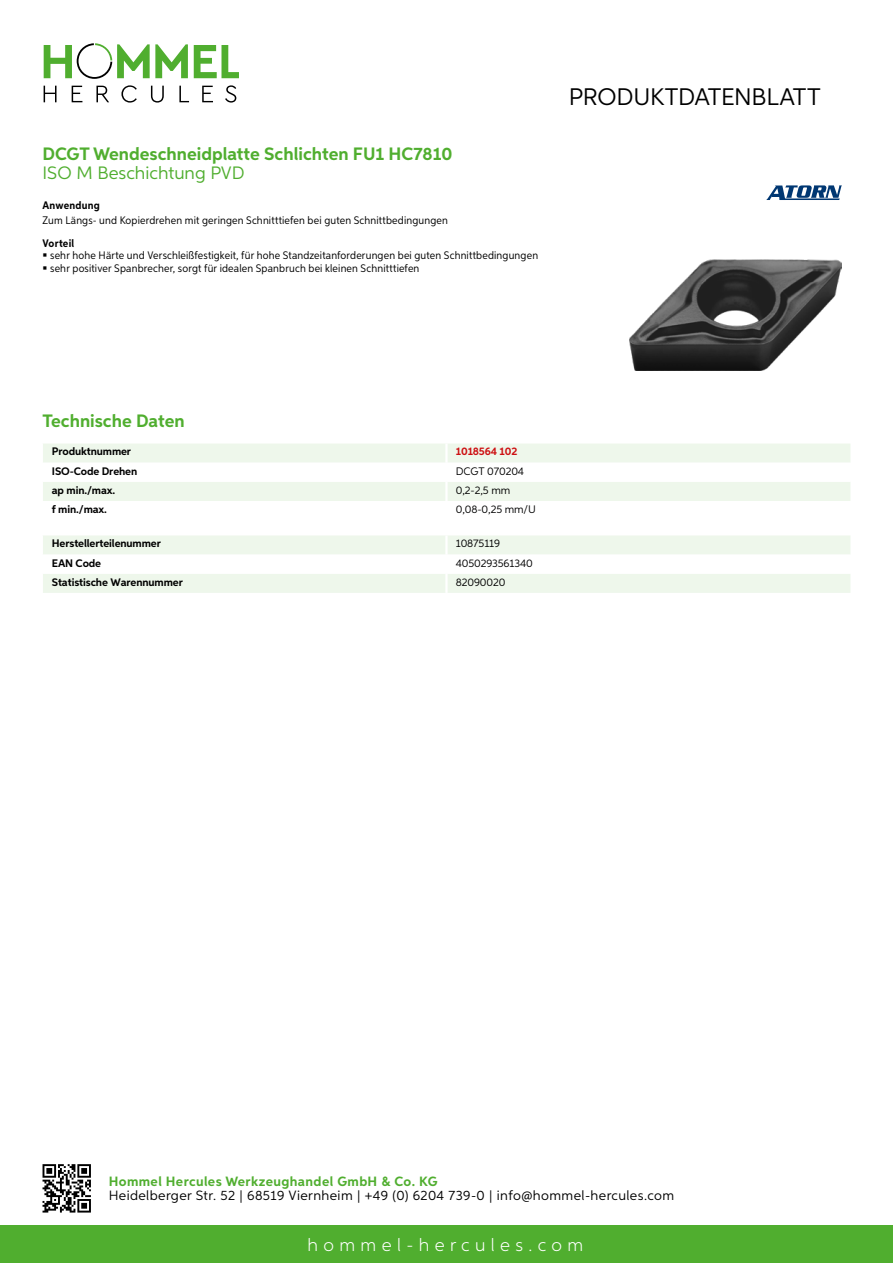
<style>
.page{position:relative;width:893px;height:1263px;background:#fff}
.page>*{position:absolute;margin:0;border:0;box-sizing:border-box;transform-origin:0 0}
.t1{font:24px "Aspira";letter-spacing:-.01em;color:#000}
.t2{font:700 18px "Aspira";color:#50ae2f}
.t3{font:300 18px "Aspira";letter-spacing:.3em;color:#fff}
.t4{font:18px "Aspira";color:#50ae2f}
.t5{font:13.5px "Aspira";letter-spacing:.03em;color:#000}
.t6{font:700 13.5px "Aspira";letter-spacing:.03em;color:#50ae2f}
.t7{font:10.95px/12.8px "Aspira Nar";letter-spacing:.015em;color:#000}
.t8{font:700 10.95px "Aspira";letter-spacing:-.01em;color:#000}
.t9{font:10.95px "Aspira";letter-spacing:-.01em;color:#000}
.t10{font:700 10.95px "Aspira Nar";letter-spacing:.02em;color:#000}
.t11{font:700 10.95px "Aspira";letter-spacing:-.01em;color:#cd1013}
</style>
<div class="page">
<div style="left:0;top:1226px;width:893px;height:37px;background:#50ae2f"></div>
<svg style="left:43px;top:1164px;width:48px;height:48px"></svg>
<svg style="left:194px;top:45px;width:45px;height:33px"></svg>
<svg style="left:44px;top:43px;width:144px;height:36px"></svg>
<svg style="left:44px;top:86px;width:13px;height:16px"></svg>
<svg style="left:72px;top:86px;width:10px;height:16px"></svg>
<svg style="left:96px;top:86px;width:13px;height:16px"></svg>
<svg style="left:121px;top:85px;width:16px;height:18px"></svg>
<svg style="left:151px;top:86px;width:13px;height:17px"></svg>
<svg style="left:179px;top:86px;width:10px;height:16px"></svg>
<svg style="left:202px;top:86px;width:11px;height:16px"></svg>
<svg style="left:225px;top:85px;width:11px;height:18px"></svg>
<div style="left:43px;top:444px;width:807px;height:18px;background:#eef7eb"></div>
<div style="left:43px;top:482px;width:807px;height:19px;background:#eef7eb"></div>
<hr style="left:445px;top:443px;width:3px;height:20px;background:#fff">
<hr style="left:445px;top:482px;width:3px;height:19px;background:#fff">
<svg style="left:43px;top:535px;width:807px;height:58px"></svg>
<hr style="left:445px;top:574px;width:3px;height:19px;background:#fff">
<img style="left:629px;top:259px;width:213px;height:112px">
<svg style="left:766px;top:185px;width:76px;height:15px"></svg>
<h2 class="t2" style="left:43px;top:142px;width:411px">DCGT Wendeschneidplatte Schlichten FU1 HC7810</h2>
<h2 class="t4" style="left:43px;top:162px;width:201px">ISO M Beschichtung PVD</h2>
<p class="t10" style="left:43px;top:199px;width:59px">Anwendung</p>
<p class="t7" style="left:43px;top:214px;width:407px">Zum Längs- und Kopierdrehen mit geringen Schnitttiefen bei guten Schnittbedingungen</p>
<p class="t10" style="left:43px;top:236px;width:33px">Vorteil</p>
<p class="t7" style="left:50px;top:249px;width:489px">sehr hohe Härte und Verschleißfestigkeit, für hohe Standzeitanforderungen bei guten Schnittbedingungen sehr positiver Spanbrecher, sorgt für idealen Spanbruch bei kleinen Schnitttiefen</p>
<h1 class="t1" style="left:569px;top:82px;width:253px">Produktdatenblatt</h1>
<h2 class="t2" style="left:43px;top:409px;width:144px">Technische Daten</h2>
<p class="t8" style="left:52px;top:445px;width:81px">Produktnummer</p>
<p class="t11" style="left:456px;top:445px;width:63px">1018564 102</p>
<p class="t8" style="left:52px;top:464px;width:87px">ISO-Code Drehen</p>
<p class="t9" style="left:456px;top:464px;width:70px">DCGT 070204</p>
<p class="t8" style="left:52px;top:483px;width:65px">ap min./max.</p>
<p class="t9" style="left:456px;top:483px;width:56px">0,2-2,5 mm</p>
<p class="t8" style="left:52px;top:502px;width:57px">f min./max.</p>
<p class="t9" style="left:456px;top:502px;width:80px">0,08-0,25 mm/U</p>
<p class="t8" style="left:52px;top:537px;width:111px">Herstellerteilenummer</p>
<p class="t9" style="left:456px;top:537px;width:46px">10875119</p>
<p class="t8" style="left:52px;top:556px;width:51px">EAN Code</p>
<p class="t9" style="left:456px;top:556px;width:78px">4050293561340</p>
<p class="t8" style="left:52px;top:575px;width:132px">Statistische Warennummer</p>
<p class="t9" style="left:456px;top:575px;width:51px">82090020</p>
<p class="t6" style="left:109px;top:1172px;width:330px">Hommel Hercules Werkzeughandel GmbH &amp; Co. KG</p>
<p class="t5" style="left:109px;top:1187px;width:567px">Heidelberger Str. 52 | 68519 Viernheim | +49 (0) 6204 739-0 | info@hommel-hercules.com</p>
<h2 class="t3" style="left:307px;top:1234px;width:277px">hommel-hercules.com</h2>
</div>
